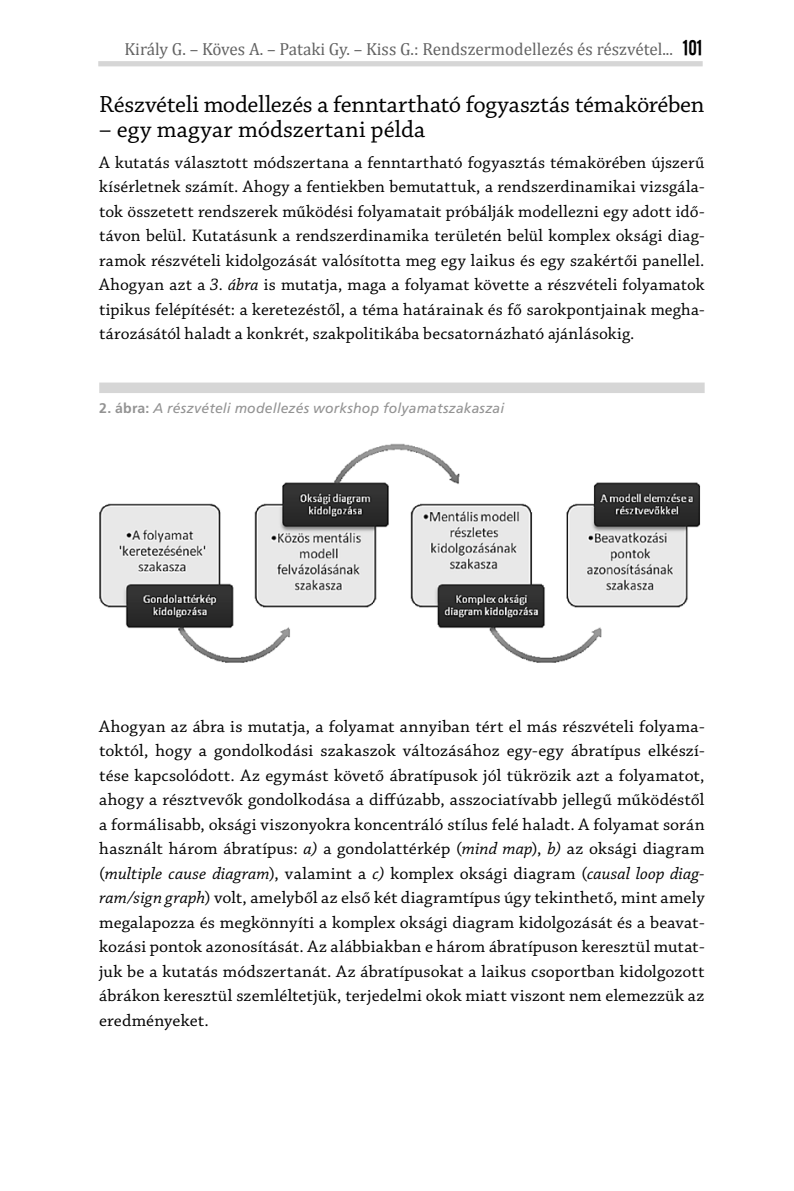
<style>
.page{position:relative;width:794px;height:1191px;background:#fff}
.page>*{position:absolute;margin:0;border:0;box-sizing:border-box;transform-origin:0 0}
.t1{font:24.5px "Chaparral Pro";color:#000}
.t2{font:17.5px/24.5px "Chaparral Pro";letter-spacing:.01em;color:#000;text-align:justify}
.t3{font:17.5px "Cambria";color:#636363}
.t4{font:italic 14px "Frutiger LT Pro";letter-spacing:.015em;color:#939393}
.s1{font-family:"Alternate Gothic No.2 PFL";font-size:21px;color:#000}
.s2{font-style:italic}
.s3{font-weight:700;font-style:normal}
</style>
<div class="page">
<div style="left:98px;top:61px;width:604px;height:5px;background:#d6d6d6"></div>
<div style="left:99px;top:382px;width:605px;height:11px;background:#d6d6d6"></div>
<img style="left:99px;top:443px;width:602px;height:220px">
<p class="t3" style="left:124px;top:38px;width:579px">Király G. – Köves A. – Pataki Gy. – Kiss G.: Rendszermodellezés és részvétel... <span class="s1">101</span></p>
<h1 class="t1" style="left:99px;top:91px;width:607px">Részvételi modellezés a fenntartható fogyasztás témakörében</h1>
<h1 class="t1" style="left:99px;top:116px;width:327px">– egy magyar módszertani példa</h1>
<p class="t2" style="left:99px;top:151px;width:607px">A kutatás választott módszertana a fenntartható fogyasztás témakörében újszerű kísérletnek számít. Ahogy a fentiekben bemutattuk, a rendszerdinamikai vizsgála&shy;tok összetett rendszerek működési folyamatait próbálják modellezni egy adott idő&shy;távon belül. Kutatásunk a rendszerdinamika területén belül komplex oksági diag&shy;ramok részvételi kidolgozását valósította meg egy laikus és egy szakértői panellel.<br>Ahogyan azt a <span class="s2">3. ábra</span> is mutatja, maga a folyamat követte a részvételi folyamatok tipikus felépítését: a keretezéstől, a téma határainak és fő sarokpontjainak megha&shy;tározásától haladt a konkrét, szakpolitikába becsatornázható ajánlásokig.</p>
<p class="t4" style="left:99px;top:400px;width:406px"><span class="s3">2. ábra:</span> A részvételi modellezés workshop folyamatszakaszai</p>
<p class="t2" style="left:99px;top:714px;width:607px">Ahogyan az ábra is mutatja, a folyamat annyiban tért el más részvételi folyama&shy;toktól, hogy a gondolkodási szakaszok változásához egy-egy ábratípus elkészí&shy;tése kapcsolódott. Az egymást követő ábratípusok jól tükrözik azt a folyamatot, ahogy a résztvevők gondolkodása a diffúzabb, asszociatívabb jellegű működéstől a formálisabb, oksági viszonyokra koncentráló stílus felé haladt. A folyamat során használt három ábratípus: <span class="s2">a)</span> a gondolattérkép (<span class="s2">mind map</span>), <span class="s2">b)</span> az oksági diagram (<span class="s2">multiple cause diagram</span>), valamint a <span class="s2">c)</span> komplex oksági diagram (<span class="s2">causal loop diag&shy;ram/sign graph</span>) volt, amelyből az első két diagramtípus úgy tekinthető, mint amely megalapozza és megkönnyíti a komplex oksági diagram kidolgozását és a beavat&shy;kozási pontok azonosítását. Az alábbiakban e három ábratípuson keresztül mutat&shy;juk be a kutatás módszertanát. Az ábratípusokat a laikus csoportban kidolgozott ábrákon keresztül szemléltetjük, terjedelmi okok miatt viszont nem elemezzük az eredményeket.</p>
</div>
